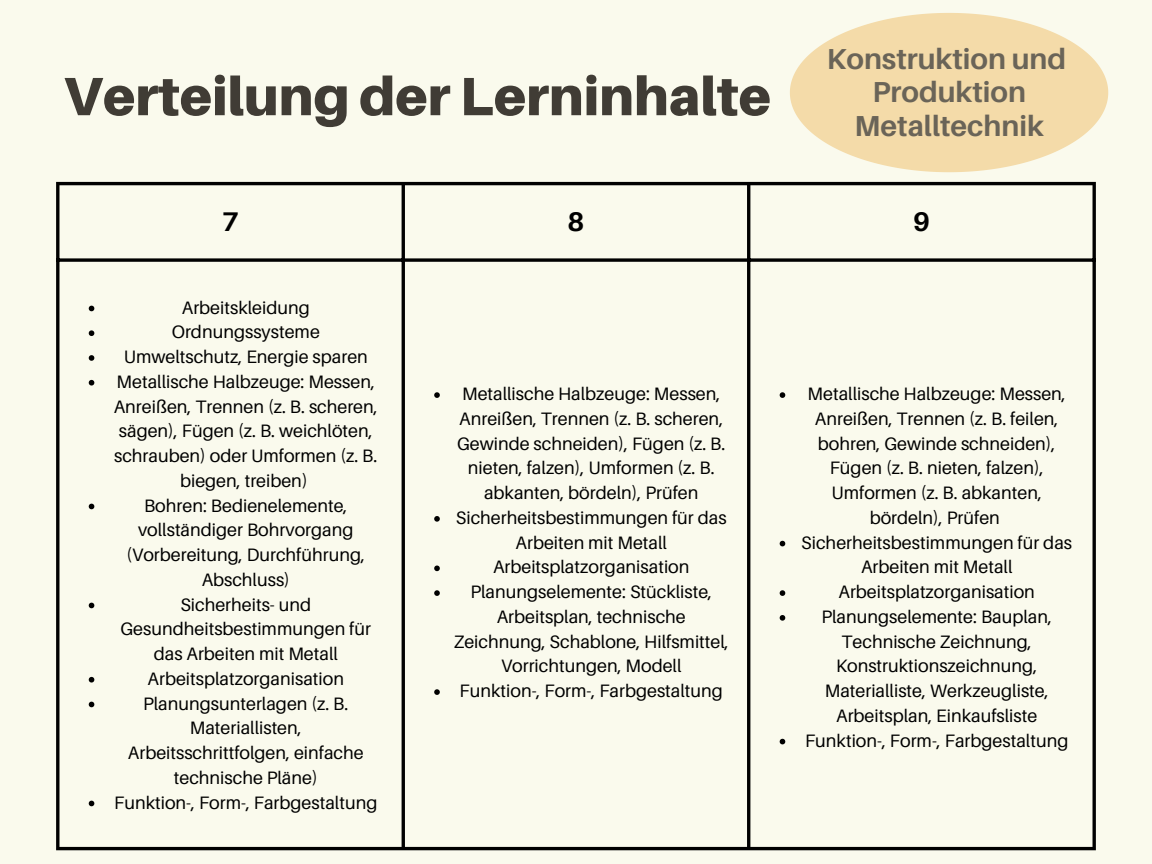
<style>
.page{position:relative;width:1152px;height:864px;background:#fafaed}
.page>*{position:absolute;margin:0;border:0;box-sizing:border-box;transform-origin:0 0}
.t1{font:900 54px "Aileron";color:#403c35}
.t2{font:700 28.95px "Aileron";color:#6a6458}
.t3{font:700 27px "Aileron";color:#000}
.t4{font:18px/24.8px "Aileron";color:#000;text-align:center}
</style>
<div class="page">
<svg style="left:89px;top:306px;width:5px;height:5px"></svg>
<svg style="left:89px;top:330px;width:5px;height:6px"></svg>
<svg style="left:89px;top:355px;width:5px;height:6px"></svg>
<svg style="left:89px;top:380px;width:5px;height:6px"></svg>
<svg style="left:89px;top:504px;width:5px;height:5px"></svg>
<svg style="left:89px;top:603px;width:5px;height:5px"></svg>
<svg style="left:89px;top:677px;width:5px;height:6px"></svg>
<svg style="left:89px;top:702px;width:5px;height:5px"></svg>
<svg style="left:89px;top:801px;width:5px;height:5px"></svg>
<svg style="left:434px;top:392px;width:6px;height:6px"></svg>
<svg style="left:434px;top:516px;width:6px;height:6px"></svg>
<svg style="left:434px;top:566px;width:6px;height:5px"></svg>
<svg style="left:434px;top:590px;width:6px;height:6px"></svg>
<svg style="left:434px;top:689px;width:6px;height:6px"></svg>
<svg style="left:780px;top:392px;width:5px;height:6px"></svg>
<svg style="left:780px;top:541px;width:5px;height:5px"></svg>
<svg style="left:780px;top:590px;width:5px;height:6px"></svg>
<svg style="left:780px;top:615px;width:5px;height:6px"></svg>
<svg style="left:780px;top:739px;width:5px;height:5px"></svg>
<hr style="left:56px;top:185px;width:3px;height:662px;background:#000">
<hr style="left:402px;top:185px;width:3px;height:662px;background:#000">
<hr style="left:747px;top:185px;width:3px;height:662px;background:#000">
<hr style="left:1093px;top:185px;width:3px;height:662px;background:#000">
<hr style="left:56px;top:182px;width:1040px;height:3px;background:#000">
<svg style="left:59px;top:258px;width:1034px;height:4px;background:#252524"></svg>
<hr style="left:56px;top:847px;width:1040px;height:3px;background:#000">
<svg style="left:790px;top:13px;width:318px;height:159px;fill:#f4dba9"></svg>
<p class="t1" style="left:63px;top:63px;width:710px">Verteilung der Lerninhalte</p>
<p class="t2" style="left:827px;top:41px;width:241px">Konstruktion und</p>
<p class="t2" style="left:873px;top:74px;width:155px">Produktion</p>
<p class="t2" style="left:855px;top:108px;width:191px">Metalltechnik</p>
<p class="t3" style="left:222px;top:205px;width:18px">7</p>
<p class="t3" style="left:568px;top:205px;width:18px">8</p>
<p class="t3" style="left:913px;top:205px;width:18px">9</p>
<p class="t4" style="left:182px;top:294px;width:129px">Arbeitskleidung</p>
<p class="t4" style="left:172px;top:319px;width:150px">Ordnungssysteme</p>
<p class="t4" style="left:124px;top:344px;width:246px">Umweltschutz, Energie sparen</p>
<p class="t4" style="left:114px;top:369px;width:266px">Metallische Halbzeuge: Messen,<br>Anreißen, Trennen (z. B. scheren, sägen), Fügen (z. B. weichlöten, schrauben) oder Umformen (z. B. biegen, treiben)</p>
<p class="t4" style="left:127px;top:492px;width:240px">Bohren: Bedienelemente, vollständiger Bohrvorgang (Vorbereitung, Durchführung,<br>Abschluss)</p>
<p class="t4" style="left:121px;top:591px;width:252px">Sicherheits- und<br>Gesundheitsbestimmungen für das Arbeiten mit Metall</p>
<p class="t4" style="left:148px;top:666px;width:198px">Arbeitsplatzorganisation</p>
<p class="t4" style="left:128px;top:690px;width:237px">Planungsunterlagen (z. B.<br>Materiallisten,<br>Arbeitsschrittfolgen, einfache technische Pläne)</p>
<p class="t4" style="left:114px;top:789px;width:265px">Funktion-, Form-, Farbgestaltung</p>
<p class="t4" style="left:457px;top:381px;width:270px">Metallische Halbzeuge: Messen,<br>Anreißen, Trennen (z. B. scheren,<br>Gewinde schneiden), Fügen (z. B. nieten, falzen), Umformen (z. B. abkanten, bördeln), Prüfen</p>
<p class="t4" style="left:456px;top:505px;width:272px">Sicherheitsbestimmungen für das<br>Arbeiten mit Metall</p>
<p class="t4" style="left:493px;top:554px;width:198px">Arbeitsplatzorganisation</p>
<p class="t4" style="left:454px;top:579px;width:277px">Planungselemente: Stückliste,<br>Arbeitsplan, technische<br>Zeichnung, Schablone, Hilfsmittel,<br>Vorrichtungen, Modell</p>
<p class="t4" style="left:460px;top:678px;width:265px">Funktion-, Form-, Farbgestaltung</p>
<p class="t4" style="left:808px;top:381px;width:260px">Metallische Halbzeuge: Messen,<br>Anreißen, Trennen (z. B. feilen, bohren, Gewinde schneiden),<br>Fügen (z. B. nieten, falzen),<br>Umformen (z. B. abkanten, bördeln), Prüfen</p>
<p class="t4" style="left:801px;top:530px;width:272px">Sicherheitsbestimmungen für das<br>Arbeiten mit Metall</p>
<p class="t4" style="left:839px;top:579px;width:198px">Arbeitsplatzorganisation</p>
<p class="t4" style="left:821px;top:604px;width:232px">Planungselemente: Bauplan,<br>Technische Zeichnung,<br>Konstruktionszeichnung,<br>Materialliste, Werkzeugliste,<br>Arbeitsplan, Einkaufsliste</p>
<p class="t4" style="left:805px;top:728px;width:265px">Funktion-, Form-, Farbgestaltung</p>
</div>
